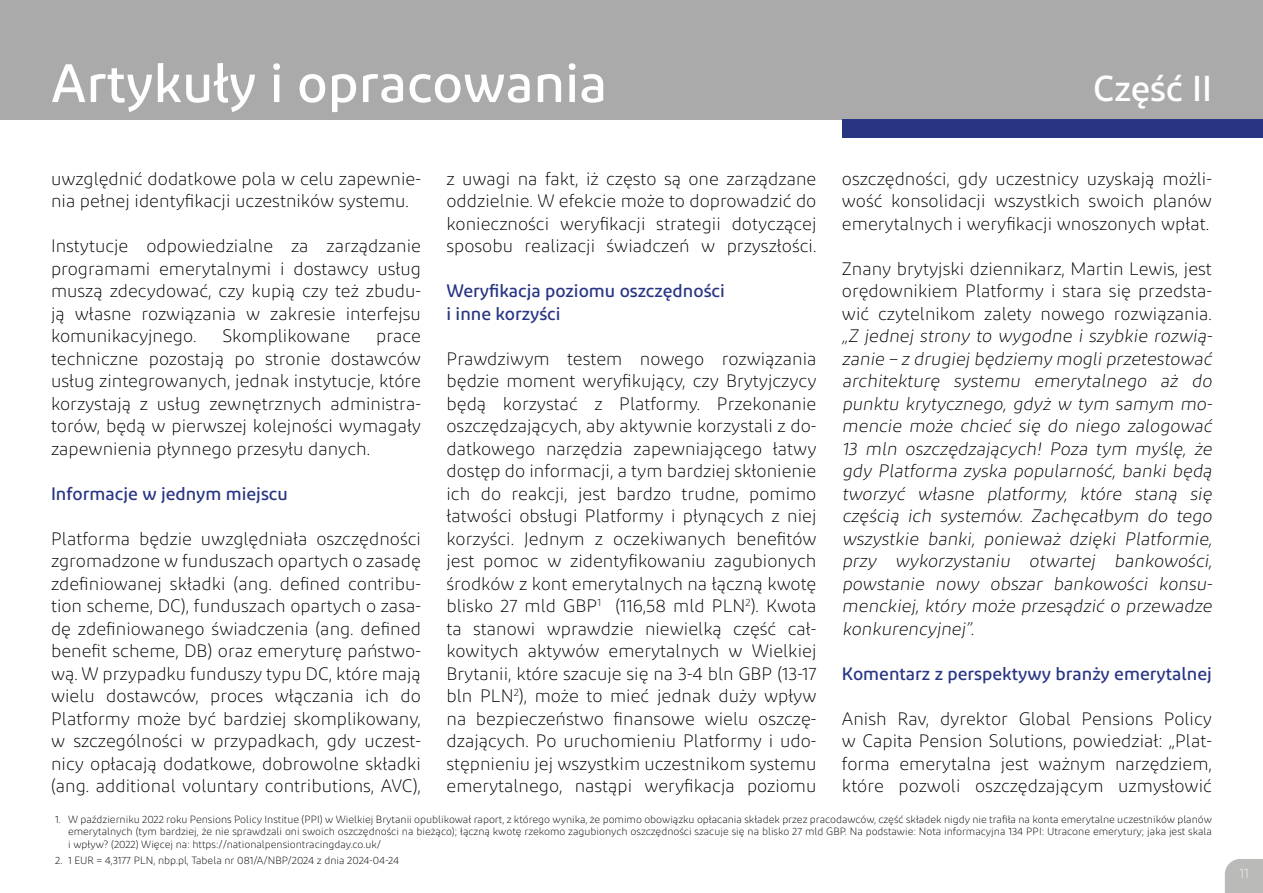
<style>
.page{position:relative;width:1263px;height:893px;background:#fff}
.page>*{position:absolute;margin:0;border:0;box-sizing:border-box;transform-origin:0 0}
.t1{font:500 54px "Diodrum Cyrillic";color:#fff}
.t2{font:500 36px "Diodrum Cyrillic";color:#fff}
.t3{font:300 18px/22.5px "Diodrum Cyrillic";color:#000;text-align:justify}
.t4{font:500 18px/22.5px "Diodrum Cyrillic";color:#283583}
.t5{font:200 13.8px "Diodrum Cyrillic";color:#fff}
.t6{font:300 10.5px/12.6px "Diodrum Cyrillic";color:#000;text-align:justify}
</style>
<div class="page">
<svg style="left:1225px;top:859px;width:38px;height:34px"></svg>
<div style="left:0;top:0;width:1263px;height:119px;background:#abaaaa"></div>
<div style="left:842px;top:119px;width:421px;height:19px;background:#283583"></div>
<h1 class="t1" style="left:51px;top:49px;width:558px">Artykuły i opracowania</h1>
<h2 class="t2" style="left:1093px;top:66px;width:120px">Część II</h2>
<p class="t3" style="left:446px;top:167px;width:371px">z uwagi na fakt, iż często są one zarządzane oddzielnie. W efekcie może to doprowadzić do konieczności weryfikacji strategii dotyczącej sposobu realizacji świadczeń w przyszłości.</p>
<p class="t4" style="left:446px;top:279px;width:280px">Weryfikacja poziomu oszczędności i inne korzyści</p>
<p class="t3" style="left:446px;top:347px;width:371px">Prawdziwym testem nowego rozwiązania będzie moment weryfikujący, czy Brytyjczycy będą korzystać z Platformy. Przekonanie oszczędzających, aby aktywnie korzystali z do&shy;datkowego narzędzia zapewniającego łatwy dostęp do informacji, a tym bardziej skłonienie ich do reakcji, jest bardzo trudne, pomimo łatwości obsługi Platformy i płynących z niej korzyści. Jednym z oczekiwanych benefitów jest pomoc w zidentyfikowaniu zagubionych środków z kont emerytalnych na łączną kwotę blisko 27 mld GBP<sup>1</sup> (116,58 mld PLN<sup>2</sup>). Kwota ta stanowi wprawdzie niewielką część cał&shy;kowitych aktywów emerytalnych w Wielkiej Brytanii, które szacuje się na 3-4 bln GBP (13-17 bln PLN<sup>2</sup>), może to mieć jednak duży wpływ na bezpieczeństwo finansowe wielu oszczę&shy;dzających. Po uruchomieniu Platformy i udo&shy;stępnieniu jej wszystkim uczestnikom systemu emerytalnego, nastąpi weryfikacja poziomu</p>
<p class="t3" style="left:51px;top:167px;width:371px">uwzględnić dodatkowe pola w celu zapewnie&shy;nia pełnej identyfikacji uczestników systemu.</p>
<p class="t3" style="left:51px;top:234px;width:371px">Instytucje odpowiedzialne za zarządzanie programami emerytalnymi i dostawcy usług muszą zdecydować, czy kupią czy też zbudu&shy;ją własne rozwiązania w zakresie interfejsu komunikacyjnego.</p>
<p class="t3" style="left:842px;top:167px;width:371px">oszczędności, gdy uczestnicy uzyskają możli&shy;wość konsolidacji wszystkich swoich planów emerytalnych i weryfikacji wnoszonych wpłat.</p>
<p class="t3" style="left:842px;top:257px;width:374px;text-align:left">Znany brytyjski dziennikarz, Martin Lewis, jest orędownikiem Platformy i stara się przedsta&shy;wić czytelnikom zalety nowego rozwiązania. „Z jednej strony to wygodne i szybkie rozwią&shy;zanie – z drugiejbędziemy mogliprzetestować architekturę systemu emerytalnego aż do punktu krytycznego, gdyż w tym samym mo&shy;mencie może chcieć się do niego zalogować 13 mln oszczędzających! Poza tym myślę, że gdy Platforma zyska popularność, banki będą tworzyć własne platformy, które staną się częścią ich systemów. Zachęcałbym do tego wszystkie banki, ponieważ dzięki Platformie, przy wykorzystaniu otwartej bankowości, powstanie nowy obszar bankowości konsu&shy;menckiej, który może przesądzić o przewadze konkurencyjnej”.</p>
<p class="t4" style="left:842px;top:662px;width:371px">Komentarz z perspektywy branży emerytalnej</p>
<p class="t3" style="left:842px;top:707px;width:371px">Anish Rav, dyrektor Global Pensions Policy w Capita Pension Solutions, powiedział: „Plat&shy;forma emerytalna jest ważnym narzędziem, które pozwoli oszczędzającym uzmysłowić</p>
<p class="t6" style="left:68px;top:813px;width:1145px;text-indent:-13px">1. W październiku 2022 roku Pensions Policy Institue (PPI) w Wielkiej Brytanii opublikował raport, z którego wynika, że pomimo obowiązku opłacania składek przez pracodawców, część składek nigdy nie trafiła na konta emerytalne uczestników planów emerytalnych (tym bardziej, że nie sprawdzali oni swoich oszczędności na bieżąco); łączną kwotę rzekomo zagubionych oszczędności szacuje się na blisko 27 mld GBP. Na podstawie: Nota informacyjna 134 PPI: Utracone emerytury; jaka jest skala i wpływ? (2022) Więcej na: https://nationalpensiontracingday.co.uk/</p>
<p class="t6" style="left:55px;top:854px;width:345px">2. 1 EUR = 4,3177 PLN, nbp.pl, Tabela nr 081/A/NBP/2024 z dnia 2024-04-24</p>
<p class="t3" style="left:223px;top:324px;width:129px">Skomplikowane</p>
<p class="t3" style="left:51px;top:324px;width:371px;text-indent:325px">prace techniczne pozostają po stronie dostawców usług zintegrowanych, jednak instytucje, które korzystają z usług zewnętrznych administra&shy;torów, będą w pierwszej kolejności wymagały zapewnienia płynnego przesyłu danych.</p>
<p class="t4" style="left:51px;top:482px;width:238px">Informacje w jednym miejscu</p>
<p class="t3" style="left:51px;top:527px;width:371px">Platforma będzie uwzględniała oszczędności zgromadzone w funduszach opartych o zasadę zdefiniowanej składki (ang. defined contribu&shy;tion scheme, DC), funduszach opartych o zasa&shy;dę zdefiniowanego świadczenia (ang. defined benefit scheme, DB) oraz emeryturę państwo&shy;wą. W przypadku funduszy typu DC, które mają wielu dostawców, proces włączania ich do Platformy może być bardziej skomplikowany, w szczególności w przypadkach, gdy uczest&shy;nicy opłacają dodatkowe, dobrowolne składki (ang. additional voluntary contributions, AVC),</p>
<p class="t5" style="left:1239px;top:865px;width:11px">11</p>
</div>
